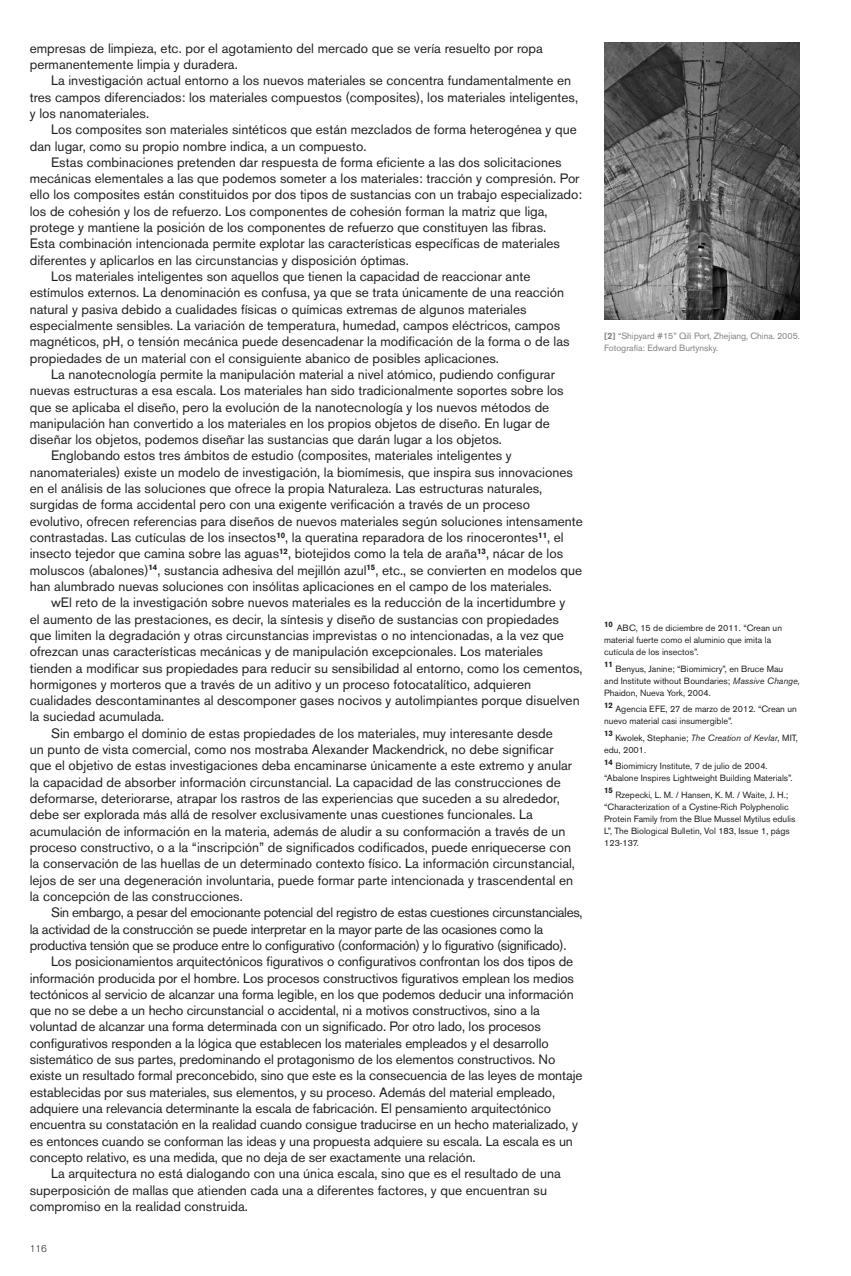
<style>
.page{position:relative;width:851px;height:1276px;background:#fff}
.page>*{position:absolute;margin:0;border:0;box-sizing:border-box;transform-origin:0 0}
.t1{font:13.5px/16.4px "Akzidenz Grotesk BE";color:#231f20}
.t2{font:13.5px/16.4px "Akzidenz Grotesk BE";letter-spacing:-.025em;color:#231f20}
.t3{font:300 9.75px "Akzidenz Grotesk BE";color:#231f20}
.nota_al_pie{font:9px/12px "Akzidenz Grotesk BE";color:#231f20}
.t4{font:9px "Akzidenz Grotesk BE";letter-spacing:-.005em;color:#808285}
.nota_al_pie-2{font:700 7.8px "Akzidenz Grotesk BE";color:#231f20}
.s1{font-weight:700}
.s2{font-style:italic}
</style>
<div class="page">
<img style="left:604px;top:43px;width:195px;height:276px">
<p class="t1" style="left:30px;top:40px;width:514px">empresas de limpieza, etc. por el agotamiento del mercado que se vería resuelto por ropa permanentemente limpia y duradera.</p>
<p class="t1" style="left:30px;top:72px;width:549px;text-indent:21px">La investigación actual entorno a los nuevos materiales se concentra fundamentalmente en tres campos diferenciados: los materiales compuestos (composites), los materiales inteligentes, y los nanomateriales.</p>
<p class="t1" style="left:30px;top:121px;width:548px;text-indent:21px">Los composites son materiales sintéticos que están mezclados de forma heterogénea y que dan lugar, como su propio nombre indica, a un compuesto.</p>
<p class="t1" style="left:30px;top:154px;width:553px;text-indent:21px">Estas combinaciones pretenden dar respuesta de forma eficiente a las dos solicitaciones mecánicas elementales a las que podemos someter a los materiales: tracción y compresión. Por ello los composites están constituidos por dos tipos de sustancias con un trabajo especializado: los de cohesión y los de refuerzo. Los componentes de cohesión forman la matriz que liga, protege y mantiene la posición de los componentes de refuerzo que constituyen las fibras.</p>
<p class="t1" style="left:30px;top:235px;width:531px">Esta combinación intencionada permite explotar las características específicas de materiales diferentes y aplicarlos en las circunstancias y disposición óptimas.</p>
<p class="t1" style="left:30px;top:268px;width:541px;text-indent:21px">Los materiales inteligentes son aquellos que tienen la capacidad de reaccionar ante estímulos externos. La denominación es confusa, ya que se trata únicamente de una reacción natural y pasiva debido a cualidades físicas o químicas extremas de algunos materiales especialmente sensibles. La variación de temperatura, humedad, campos eléctricos, campos magnéticos, pH, o tensión mecánica puede desencadenar la modificación de la forma o de las propiedades de un material con el consiguiente abanico de posibles aplicaciones.</p>
<p class="t1" style="left:30px;top:366px;width:535px;text-indent:21px">La nanotecnología permite la manipulación material a nivel atómico, pudiendo configurar nuevas estructuras a esa escala. Los materiales han sido tradicionalmente soportes sobre los que se aplicaba el diseño, pero la evolución de la nanotecnología y los nuevos métodos de manipulación han convertido a los materiales en los propios objetos de diseño. En lugar de diseñar los objetos, podemos diseñar las sustancias que darán lugar a los objetos.</p>
<p class="t1" style="left:30px;top:447px;width:554px;text-indent:21px">Englobando estos tres ámbitos de estudio (composites, materiales inteligentes y nanomateriales) existe un modelo de investigación, la biomímesis, que inspira sus innovaciones en el análisis de las soluciones que ofrece la propia Naturaleza. Las estructuras naturales, surgidas de forma accidental pero con una exigente verificación a través de un proceso evolutivo, ofrecen referencias para diseños de nuevos materiales según soluciones intensamente contrastadas. Las cutículas de los insectos<sup>10</sup>, la queratina reparadora de los rinocerontes<sup>11</sup>, el insecto tejedor que camina sobre las aguas<sup>12</sup>, biotejidos como la tela de araña<sup>13</sup>, nácar de los moluscos (abalones)<sup>14</sup>, sustancia adhesiva del mejillón azul<sup>15</sup>, etc., se convierten en modelos que han alumbrado nuevas soluciones con insólitas aplicaciones en el campo de los materiales.</p>
<p class="t1" style="left:30px;top:594px;width:554px;text-indent:21px">wEl reto de la investigación sobre nuevos materiales es la reducción de la incertidumbre y<br>el aumento de las prestaciones, es decir, la síntesis y diseño de sustancias con propiedades que limiten la degradación y otras circunstancias imprevistas o no intencionadas, a la vez que ofrezcan unas características mecánicas y de manipulación excepcionales. Los materiales tienden a modificar sus propiedades para reducir su sensibilidad al entorno, como los cementos, hormigones y morteros que a través de un aditivo y un proceso fotocatalítico, adquieren cualidades descontaminantes al descomponer gases nocivos y autolimpiantes porque disuelven la suciedad acumulada.</p>
<p class="t1" style="left:30px;top:725px;width:546px;text-indent:21px">Sin embargo el dominio de estas propiedades de los materiales, muy interesante desde<br>un punto de vista comercial, como nos mostraba Alexander Mackendrick, no debe significar que el objetivo de estas investigaciones deba encaminarse únicamente a este extremo y anular la capacidad de absorber información circunstancial. La capacidad de las construcciones de deformarse, deteriorarse, atrapar los rastros de las experiencias que suceden a su alrededor, debe ser explorada más allá de resolver exclusivamente unas cuestiones funcionales. La acumulación de información en la materia, además de aludir a su conformación a través de un proceso constructivo, o a la “inscripción” de significados codificados, puede enriquecerse con la conservación de las huellas de un determinado contexto físico. La información circunstancial, lejos de ser una degeneración involuntaria, puede formar parte intencionada y trascendental en la concepción de las construcciones.</p>
<p class="t2" style="left:30px;top:904px;width:554px;text-indent:21px">Sin embargo, a pesar del emocionante potencial del registro de estas cuestiones circunstanciales, la actividad de la construcción se puede interpretar en la mayor parte de las ocasiones como la productiva tensión que se produce entre lo configurativo (conformación) y lo figurativo (significado).</p>
<p class="t1" style="left:30px;top:953px;width:554px;text-indent:21px">Los posicionamientos arquitectónicos figurativos o configurativos confrontan los dos tipos de información producida por el hombre. Los procesos constructivos figurativos emplean los medios tectónicos al servicio de alcanzar una forma legible, en los que podemos deducir una información que no se debe a un hecho circunstancial o accidental, ni a motivos constructivos, sino a la voluntad de alcanzar una forma determinada con un significado. Por otro lado, los procesos configurativos responden a la lógica que establecen los materiales empleados y el desarrollo sistemático de sus partes, predominando el protagonismo de los elementos constructivos. No existe un resultado formal preconcebido, sino que este es la consecuencia de las leyes de montaje establecidas por sus materiales, sus elementos, y su proceso. Además del material empleado, adquiere una relevancia determinante la escala de fabricación. El pensamiento arquitectónico encuentra su constatación en la realidad cuando consigue traducirse en un hecho materializado, y es entonces cuando se conforman las ideas y una propuesta adquiere su escala. La escala es un concepto relativo, es una medida, que no deja de ser exactamente una relación.</p>
<p class="t1" style="left:30px;top:1165px;width:532px;text-indent:21px">La arquitectura no está dialogando con una única escala, sino que es el resultado de una superposición de mallas que atienden cada una a diferentes factores, y que encuentran su compromiso en la realidad construida.</p>
<p class="t3" style="left:30px;top:1242px;width:19px">116</p>
<p class="t4" style="left:604px;top:330px;width:197px"><span class="s1">[2]</span> “Shipyard #15” Qili Port, Zhejiang, China. 2005.</p>
<p class="t4" style="left:604px;top:342px;width:116px">Fotografía: Edward Burtynsky.</p>
<p class="nota_al_pie-2" style="left:604px;top:619px;width:10px">10</p>
<p class="nota_al_pie" style="left:604px;top:622px;width:179px;text-indent:13px">ABC, 15 de diciembre de 2011. “Crean un material fuerte como el aluminio que imita la cutícula de los insectos”.</p>
<p class="nota_al_pie-2" style="left:604px;top:660px;width:10px">11</p>
<p class="nota_al_pie" style="left:604px;top:662px;width:197px;text-indent:11px">Benyus, Janine; “Biomimicry”, en Bruce Mau<br>and Institute without Boundaries; <span class="s2">Massive Change,<br></span>Phaidon, Nueva York, 2004.</p>
<p class="nota_al_pie-2" style="left:604px;top:700px;width:10px">12</p>
<p class="nota_al_pie" style="left:604px;top:703px;width:194px;text-indent:11px">Agencia EFE, 27 de marzo de 2012. “Crean un nuevo material casi insumergible”.</p>
<p class="nota_al_pie-2" style="left:604px;top:729px;width:10px">13</p>
<p class="nota_al_pie" style="left:604px;top:731px;width:195px;text-indent:11px">Kwolek, Stephanie; <span class="s2">The Creation of Kevlar</span>, MIT, edu, 2001.</p>
<p class="nota_al_pie-2" style="left:604px;top:757px;width:10px">14</p>
<p class="nota_al_pie" style="left:604px;top:760px;width:190px;text-indent:11px">Biomimicry Institute, 7 de julio de 2004. “Abalone Inspires Lightweight Building Materials”.</p>
<p class="nota_al_pie-2" style="left:604px;top:786px;width:10px">15</p>
<p class="nota_al_pie" style="left:604px;top:788px;width:193px;text-indent:11px">Rzepecki, L. M. / Hansen, K. M. / Waite, J. H.; “Characterization of a Cystine-Rich Polyphenolic Protein Family from the Blue Mussel Mytilus edulis L”, The Biological Bulletin, Vol 183, Issue 1, págs 123-137.</p>
</div>
